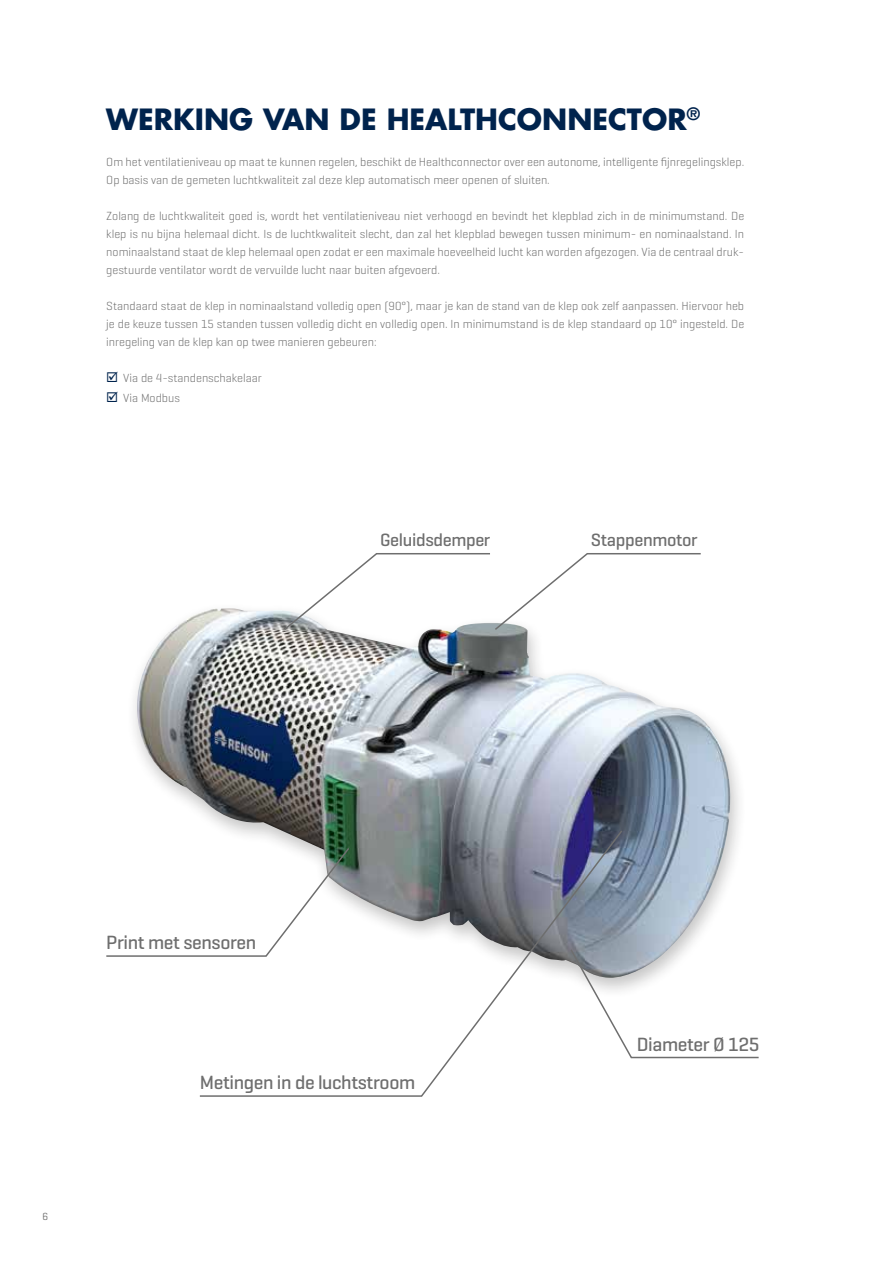
<style>
.page{position:relative;width:893px;height:1263px;background:#fff}
.page>*{position:absolute;margin:0;border:0;box-sizing:border-box;transform-origin:0 0}
.t1{font:700 28.5px "Futura Std";color:#00234d}
.t2{font:500 19.5px "Geogrotesque";letter-spacing:-.02em;color:#6e6e6e}
.t3{font:500 18.15px "Geogrotesque";letter-spacing:-.02em;color:#6e6e6e}
.t4{font:300 12px/18px "Geogrotesque";color:#6e6e6e;text-align:justify}
.t5{font:10.5px "Geogrotesque";color:#6e6e6e}
.s1{color:#00234d}
</style>
<div class="page">
<div style="left:126px;top:603px;width:621px;height:396px;background:#181716;opacity:.25"></div>
<img style="left:137px;top:608px;width:593px;height:370px">
<svg style="left:106px;top:846px;width:92px;height:111px"></svg>
<svg style="left:198px;top:829px;width:426px;height:268px"></svg>
<svg style="left:569px;top:948px;width:190px;height:111px"></svg>
<svg style="left:283px;top:553px;width:419px;height:78px"></svg>
<h1 class="t1" style="left:106px;top:100px;width:595px">WERKING VAN DE HEALTHCONNECTOR<sup>®</sup></h1>
<p class="t4" style="left:106px;top:152px;width:639px">Om het ventilatieniveau op maat te kunnen regelen, beschikt de Healthconnector over een autonome, intelligente fijnregelingsklep.<br>Op basis van de gemeten luchtkwaliteit zal deze klep automatisch meer openen of sluiten.</p>
<p class="t4" style="left:106px;top:206px;width:639px">Zolang de luchtkwaliteit goed is, wordt het ventilatieniveau niet verhoogd en bevindt het klepblad zich in de minimumstand. De klep is nu bijna helemaal dicht. Is de luchtkwaliteit slecht, dan zal het klepblad bewegen tussen minimum- en nominaalstand. In nominaalstand staat de klep helemaal open zodat er een maximale hoeveelheid lucht kan worden afgezogen. Via de centraal druk&shy;gestuurde ventilator wordt de vervuilde lucht naar buiten afgevoerd.</p>
<p class="t4" style="left:106px;top:296px;width:639px">Standaard staat de klep in nominaalstand volledig open (90°), maar je kan de stand van de klep ook zelf aanpassen. Hiervoor heb je de keuze tussen 15 standen tussen volledig dicht en volledig open. In minimumstand is de klep standaard op 10° ingesteld. De inregeling van de klep kan op twee manieren gebeuren:</p>
<p class="t4" style="left:106px;top:368px;width:157px"><span class="s1">☑</span> Via de 4-standenschakelaar</p>
<p class="t4" style="left:106px;top:389px;width:75px"><span class="s1">☑</span> Via Modbus</p>
<h3 class="t3" style="left:380px;top:528px;width:112px">Geluidsdemper</h3>
<h3 class="t3" style="left:591px;top:528px;width:108px">Stappenmotor</h3>
<p class="t5" style="left:43px;top:1210px;width:7px">6</p>
<h2 class="t2" style="left:106px;top:930px;width:152px">Print met sensoren</h2>
<h2 class="t2" style="left:200px;top:1070px;width:217px">Metingen in de luchtstroom</h2>
<h2 class="t2" style="left:637px;top:1032px;width:124px">Diameter Ø 125</h2>
</div>
